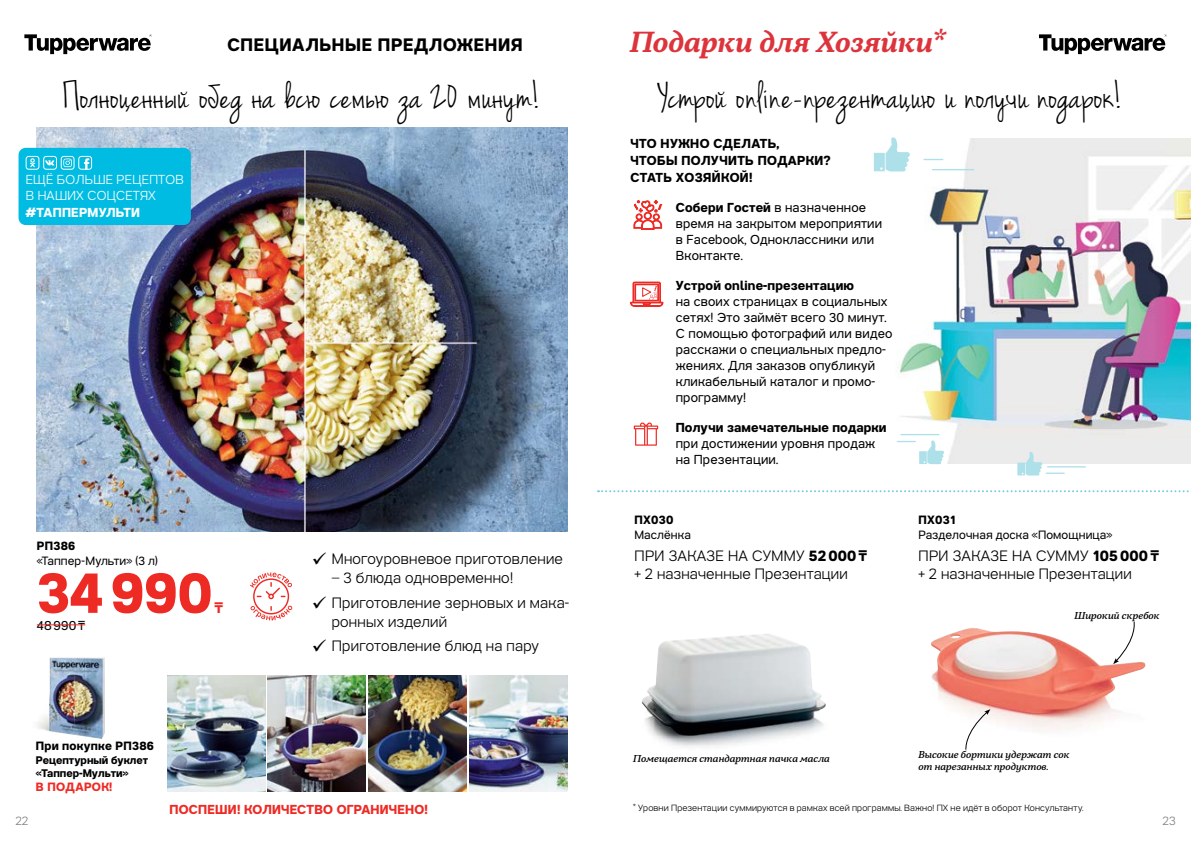
<style>
.page{position:relative;width:1191px;height:842px;background:#fff}
.page>*{position:absolute;margin:0;border:0;box-sizing:border-box;transform-origin:0 0}
.t1{font:700 57px "Tupper PRO";letter-spacing:-.005em;color:#ee2a24}
.t2{font:40px "Tupperware Handwriting";letter-spacing:.02em;color:#000}
.t3{font:italic 700 29px "Tupper Serif";letter-spacing:.005em;color:#dd343c}
.t4{font:700 18px "Tupper PRO";letter-spacing:.04em;color:#000}
.t5{font:300 15px/18px "Tupper PRO";letter-spacing:.015em;color:#000}
.t6{font:700 15px "Noto Sans";color:#ee2a24}
.t7{font:13px/16px "Tupper PRO";letter-spacing:.01em;color:#000}
.t8{font:700 13px/17px "Tupper PRO";letter-spacing:.03em;color:#000}
.t9{font:700 13px "Tupper PRO";letter-spacing:.01em;color:#000}
.t10{font:300 13px/15.6px "Tupper PRO";letter-spacing:.02em;color:#fff}
.t11{font:700 13px "Tupper PRO";letter-spacing:.015em;color:#ee2a24}
.t12{font:700 13px "Tupper PRO";letter-spacing:.02em;color:#fff}
.t13{font:12px "Tupper PRO";letter-spacing:.005em;color:#000}
.t14{font:700 12px "Tupper PRO";letter-spacing:.02em;color:#000}
.t15{font:700 12px "Tupper PRO";letter-spacing:.03em;color:#ee2a24}
.t16{font:300 12px "Tupper PRO";color:#808285}
.t17{font:700 11px/13.2px "Tupper PRO";color:#000}
.t18{font:italic 500 10px/12px "Tupper Serif";letter-spacing:.005em;color:#000}
.t19{font:300 9px "Tupper PRO";letter-spacing:.02em;color:#000}
.s1{font-family:"Noto Sans";font-size:12.7px}
.s2{font-weight:700}
.s3{font-family:"Noto Sans";font-weight:700}
</style>
<div class="page">
<img style="left:642px;top:634px;width:184px;height:113px">
<img style="left:931px;top:628px;width:148px;height:103px">
<svg style="left:250px;top:572px;width:43px;height:48px"></svg>
<img style="left:36px;top:127px;width:531px;height:404px">
<img style="left:890px;top:138px;width:300px;height:325px">
<svg style="left:633px;top:200px;width:29px;height:30px"></svg>
<svg style="left:630px;top:282px;width:33px;height:25px"></svg>
<svg style="left:634px;top:422px;width:24px;height:24px"></svg>
<hr style="left:932px;top:169px;width:42px;height:1px;background:#aee0ea">
<svg style="left:923px;top:159px;width:20px;height:1px"></svg>
<svg style="left:874px;top:137px;width:35px;height:34px"></svg>
<hr style="left:1047px;top:466px;width:39px;height:1px;background:#aee0ea">
<svg style="left:1017px;top:452px;width:47px;height:24px"></svg>
<hr style="left:900px;top:434px;width:39px;height:1px;background:#aee0ea">
<svg style="left:896px;top:440px;width:48px;height:24px"></svg>
<svg style="left:598px;top:490px;width:593px;height:2px"></svg>
<svg style="left:1113px;top:621px;width:24px;height:43px"></svg>
<svg style="left:964px;top:709px;width:26px;height:41px"></svg>
<hr style="left:37px;top:624px;width:48px;height:1px;background:#ee2a24">
<div style="left:19px;top:148px;width:172px;height:77px;background:#00bce2;border-radius:7px"></div>
<svg style="left:30px;top:158px;width:5px;height:9px"></svg>
<div style="left:26px;top:156px;width:13px;height:14px;border:1px solid #fff;border-radius:3px"></div>
<svg style="left:84px;top:158px;width:5px;height:10px"></svg>
<div style="left:78px;top:156px;width:14px;height:14px;border:1px solid #fff;border-radius:3px"></div>
<svg style="left:45px;top:160px;width:10px;height:6px"></svg>
<div style="left:43px;top:156px;width:14px;height:14px;border:1px solid #fff;border-radius:3px"></div>
<svg style="left:63px;top:159px;width:9px;height:8px"></svg>
<div style="left:61px;top:156px;width:14px;height:14px;border:1px solid #fff;border-radius:3px"></div>
<img style="left:268px;top:675px;width:98px;height:117px">
<img style="left:167px;top:675px;width:98px;height:117px">
<img style="left:469px;top:675px;width:98px;height:117px">
<img style="left:368px;top:675px;width:98px;height:117px">
<img style="left:38px;top:657px;width:67px;height:82px">
<svg style="left:1039px;top:34px;width:127px;height:20px"></svg>
<svg style="left:24px;top:34px;width:128px;height:20px"></svg>
<h3 class="t4" style="left:227px;top:30px;width:297px">СПЕЦИАЛЬНЫЕ ПРЕДЛОЖЕНИЯ</h3>
<h2 class="t2" style="left:63px;top:70px;width:479px">Полноценный обед на всю семью за 20 минут!</h2>
<p class="t10" style="left:26px;top:171px;width:159px">ЕЩЁ БОЛЬШЕ РЕЦЕПТОВ<br>В НАШИХ СОЦСЕТЯХ</p>
<p class="t12" style="left:26px;top:202px;width:116px">#ТАППЕРМУЛЬТИ</p>
<p class="t14" style="left:37px;top:536px;width:40px">РП386</p>
<p class="t13" style="left:37px;top:551px;width:123px">«Таппер-Мульти» (3 л)</p>
<h1 class="t1" style="left:37px;top:547px;width:177px">34990</h1>
<p class="t6" style="left:214px;top:597px;width:10px">₸</p>
<p class="t7" style="left:37px;top:616px;width:50px">48990<span class="s1">₸</span></p>
<p class="t14" style="left:36px;top:736px;width:120px">При покупке РП386</p>
<p class="t17" style="left:36px;top:753px;width:114px">Рецептурный буклет «Таппер-Мульти»</p>
<p class="t15" style="left:36px;top:777px;width:78px">В ПОДАРОК!</p>
<p class="t5" style="left:312px;top:548px;width:253px">✓ Многоуровневое приготовление</p>
<p class="t5" style="left:332px;top:567px;width:183px">– 3 блюда одновременно!</p>
<p class="t5" style="left:332px;top:591px;width:240px;line-height:19px;text-indent:-20px">✓ Приготовление зерновых и мака&shy;ронных изделий</p>
<p class="t5" style="left:312px;top:636px;width:228px">✓ Приготовление блюд на пару</p>
<p class="t16" style="left:15px;top:811px;width:14px">22</p>
<p class="t11" style="left:169px;top:799px;width:260px">ПОСПЕШИ! КОЛИЧЕСТВО ОГРАНИЧЕНО!</p>
<h3 class="t3" style="left:630px;top:23px;width:316px">Подарки для Хозяйки*</h3>
<h2 class="t2" style="left:659px;top:70px;width:465px">Устрой online-презентацию и получи подарок!</h2>
<p class="t8" style="left:630px;top:134px;width:202px">ЧТО НУЖНО СДЕЛАТЬ,<br>ЧТОБЫ ПОЛУЧИТЬ ПОДАРКИ?<br>СТАТЬ ХОЗЯЙКОЙ!</p>
<p class="t7" style="left:676px;top:198px;width:208px"><span class="s2">Собери Гостей</span> в назначенное время на закрытом мероприятии в Facebook, Одноклассники или<br>Вконтакте.</p>
<p class="t9" style="left:676px;top:275px;width:180px">Устрой online-презентацию</p>
<p class="t7" style="left:676px;top:292px;width:218px">на своих страницах в социальных сетях! Это займёт всего 30 минут.<br>C помощью фотографий или видео расскажи о специальных предло&shy;жениях. Для заказов опубликуй кликабельный каталог и промо&shy;программу!</p>
<p class="t9" style="left:676px;top:417px;width:212px">Получи замечательные подарки</p>
<p class="t7" style="left:676px;top:435px;width:201px">при достижении уровня продаж на Презентации.</p>
<p class="t14" style="left:634px;top:510px;width:40px">ПХ030</p>
<p class="t13" style="left:634px;top:525px;width:58px">Маслёнка</p>
<p class="t14" style="left:918px;top:510px;width:39px">ПХ031</p>
<p class="t13" style="left:918px;top:525px;width:195px">Разделочная доска «Помощница»</p>
<p class="t5" style="left:634px;top:546px;width:234px">ПРИ ЗАКАЗЕ НА СУММУ <span class="s2">52000</span> <span class="s3">₸ </span>+ 2 назначенные Презентации</p>
<p class="t5" style="left:918px;top:546px;width:242px">ПРИ ЗАКАЗЕ НА СУММУ <span class="s2">105000</span> <span class="s3">₸ </span>+ 2 назначенные Презентации</p>
<p class="t18" style="left:1074px;top:610px;width:87px">Широкий скребок</p>
<p class="t18" style="left:918px;top:749px;width:152px">Высокие бортики удержат сок от нарезанных продуктов.</p>
<p class="t18" style="left:633px;top:753px;width:198px">Помещается стандартная пачка масла</p>
<p class="t19" style="left:633px;top:800px;width:451px">* Уровни Презентации суммируются в рамках всей программы. Важно! ПХ не идёт в оборот Консультанту.</p>
<p class="t16" style="left:1162px;top:811px;width:14px">23</p>
</div>
